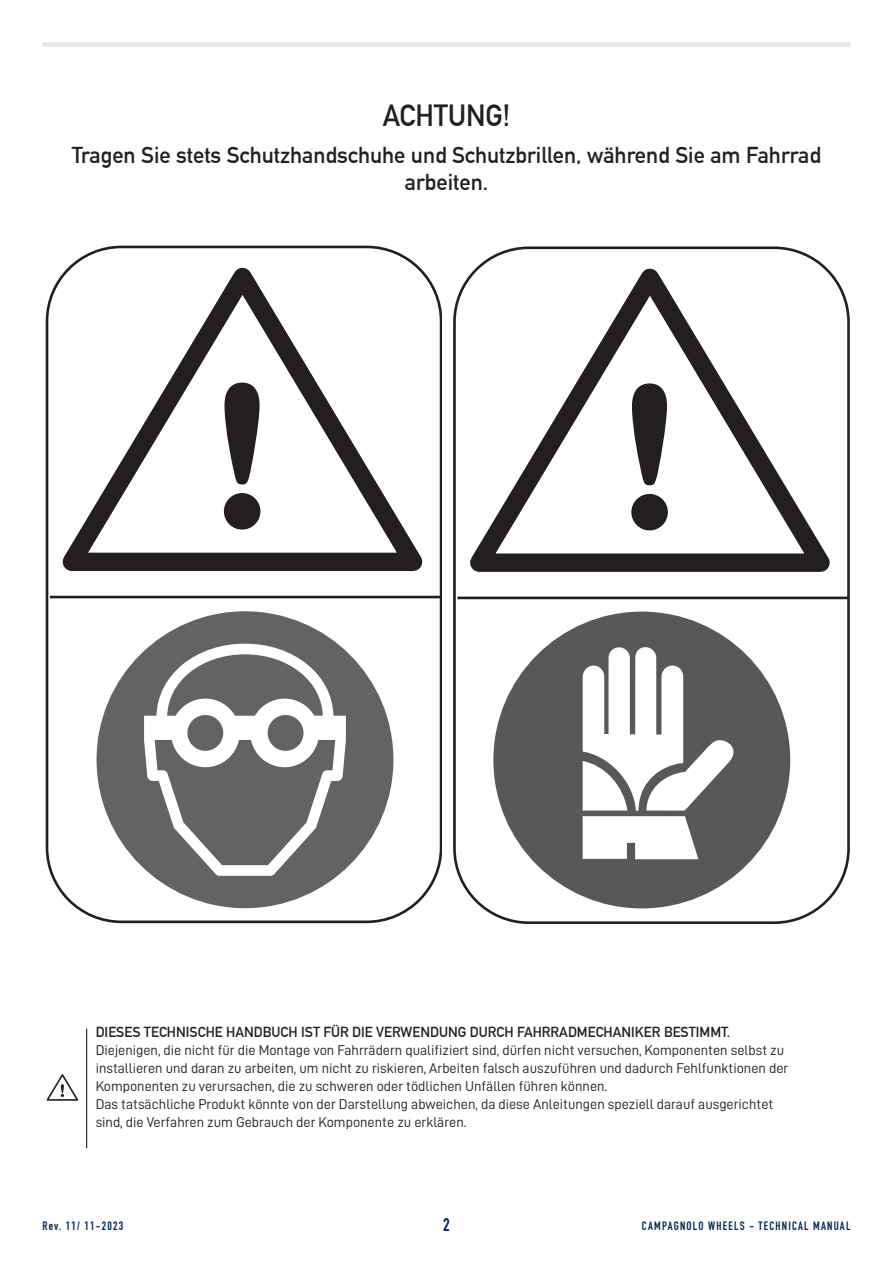
<style>
.page{position:relative;width:893px;height:1263px;background:#fff}
.page>*{position:absolute;margin:0;border:0;box-sizing:border-box;transform-origin:0 0}
.t1{font:700 30px "DIN Alternate";color:#231f20;scale:.95 1}
.t2{font:700 22.5px/27px "DIN Alternate";color:#231f20;text-align:center}
.t3{font:700 18px "DIN Condensed";color:#022656}
.t4{font:14.25px/18px "D DIN";color:#231f20}
.t5{font:700 14.25px "DIN Alternate";color:#231f20}
.t6{font:700 12px "DIN Condensed";letter-spacing:.1em;color:#022656}
</style>
<div class="page">
<div style="left:43px;top:42px;width:808px;height:5px;background:#e6e7e9"></div>
<div style="left:97px;top:611px;width:296px;height:297px;background:#636366;border-radius:50%"></div>
<svg style="left:144px;top:644px;width:202px;height:232px"></svg>
<svg style="left:47px;top:245px;width:395px;height:342px"></svg>
<svg style="left:224px;top:383px;width:36px;height:147px"></svg>
<hr style="left:50px;top:596px;width:391px;height:2px;background:#231f20">
<svg style="left:454px;top:246px;width:396px;height:342px"></svg>
<svg style="left:631px;top:383px;width:37px;height:147px"></svg>
<svg style="left:455px;top:595px;width:395px;height:204px"></svg>
<div style="left:493px;top:612px;width:297px;height:296px;background:#57585a;border-radius:50%"></div>
<svg style="left:583px;top:816px;width:115px;height:43px;background:#f0f0f0"></svg>
<svg style="left:583px;top:647px;width:158px;height:163px"></svg>
<hr style="left:86px;top:1029px;width:1px;height:119px;background:#231f20">
<svg style="left:47px;top:1074px;width:32px;height:27px"></svg>
<p class="t1" style="left:383px;top:93px;width:136px">ACHTUNG!</p>
<p class="t2" style="left:72px;top:140px;width:751px">Tragen Sie stets Schutzhandschuhe und Schutzbrillen, während Sie am Fahrrad arbeiten.</p>
<p class="t5" style="left:96px;top:1021px;width:636px">DIESES TECHNISCHE HANDBUCH IST FÜR DIE VERWENDUNG DURCH FAHRRADMECHANIKER BESTIMMT.</p>
<p class="t4" style="left:96px;top:1041px;width:694px">Diejenigen, die nicht für die Montage von Fahrrädern qualifiziert sind, dürfen nicht versuchen, Komponenten selbst zu installieren und daran zu arbeiten, um nicht zu riskieren, Arbeiten falsch auszuführen und dadurch Fehlfunktionen der<br>Komponenten zu verursachen, die zu schweren oder tödlichen Unfällen führen können.</p>
<p class="t4" style="left:96px;top:1095px;width:679px">Das tatsächliche Produkt könnte von der Darstellung abweichen, da diese Anleitungen speziell darauf ausgerichtet sind, die Verfahren zum Gebrauch der Komponente zu erklären.</p>
<p class="t6" style="left:43px;top:1217px;width:82px">Rev. 11/ 11-2023</p>
<p class="t3" style="left:443px;top:1213px;width:8px">2</p>
<p class="t6" style="left:642px;top:1217px;width:210px">CAMPAGNOLO WHEELS - TECHNICAL MANUAL</p>
</div>
